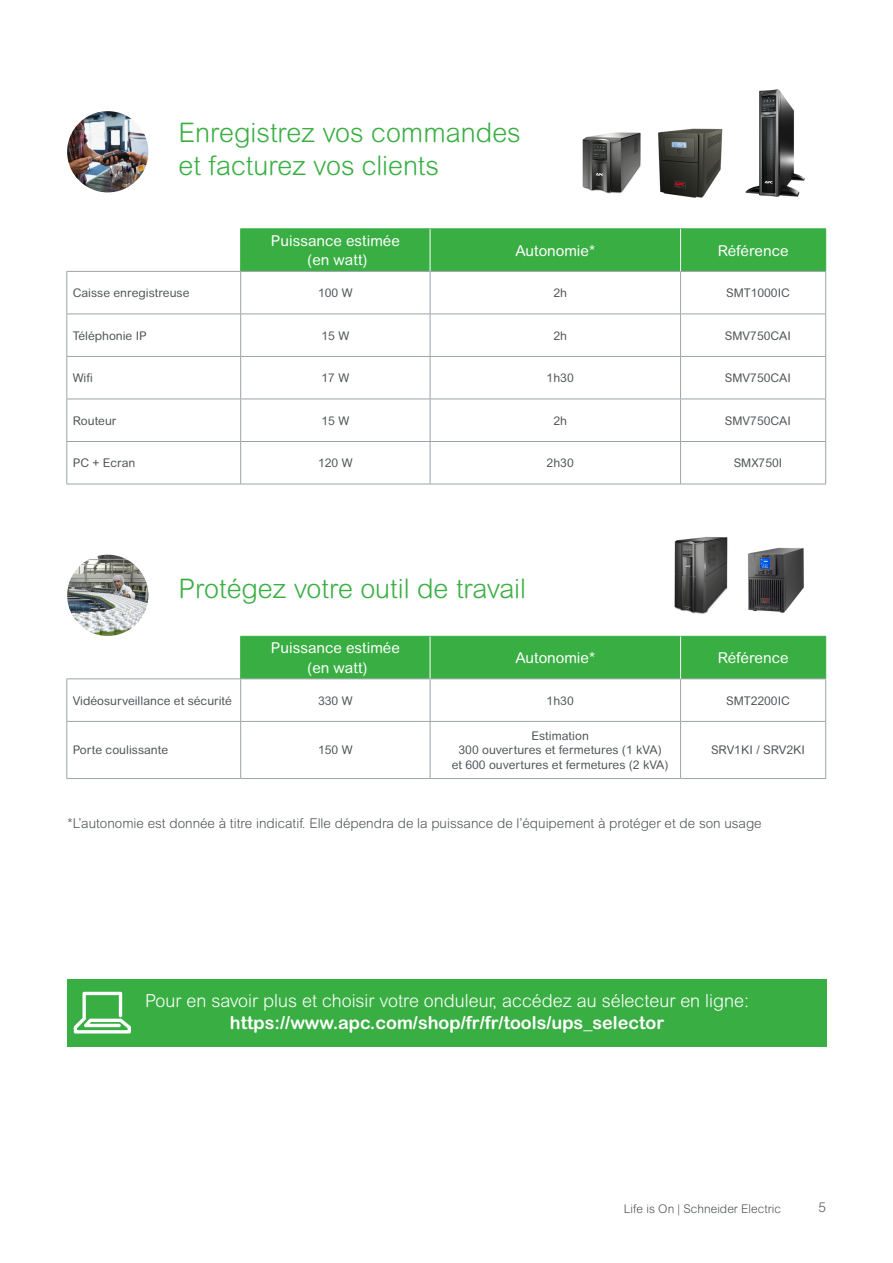
<style>
.page{position:relative;width:893px;height:1263px;background:#fff}
.page>*{position:absolute;margin:0;border:0;box-sizing:border-box;transform-origin:0 0}
.t1{font:300 27px/32.4px "Arial Rounded MT Std";color:#39af43}
.t2{font:300 18px "Arial Rounded MT Std";color:#fff}
.t3{font:700 18px "Arial Rounded MT Std";color:#fff}
.t4{font:15px/19.5px "Arial Rounded MT Pro";color:#fff;text-align:center}
.t5{font:300 13.5px "Arial Rounded MT Pro";color:#515557}
.t6{font:300 13.5px "Arial MT Std";color:#515557}
.t7{font:12px/14.4px "Arial Rounded MT Pro";color:#515557;text-align:center}
.t8{font:300 12px "Arial Rounded MT Pro";color:#515557}
</style>
<div class="page">
<div style="left:67px;top:979px;width:760px;height:67px;background:#39af43"></div>
<img style="left:67px;top:111px;width:81px;height:81px;border-radius:41px">
<img style="left:67px;top:555px;width:81px;height:81px;border-radius:41px">
<div style="left:241px;top:229px;width:584px;height:42px;background:#39af43"></div>
<hr style="left:66px;top:271px;width:175px;height:1px;background:#9da4a7">
<hr style="left:66px;top:272px;width:1px;height:42px;background:#9da4a7">
<hr style="left:241px;top:271px;width:189px;height:1px;background:#9da4a7">
<hr style="left:240px;top:272px;width:1px;height:42px;background:#9da4a7">
<hr style="left:430px;top:271px;width:251px;height:1px;background:#9da4a7">
<hr style="left:430px;top:272px;width:1px;height:42px;background:#9da4a7">
<hr style="left:681px;top:271px;width:145px;height:1px;background:#9da4a7">
<hr style="left:680px;top:272px;width:1px;height:42px;background:#9da4a7">
<hr style="left:825px;top:272px;width:1px;height:42px;background:#9da4a7">
<hr style="left:681px;top:314px;width:145px;height:1px;background:#9da4a7">
<hr style="left:825px;top:314px;width:1px;height:42px;background:#9da4a7">
<hr style="left:681px;top:356px;width:145px;height:1px;background:#9da4a7">
<hr style="left:825px;top:357px;width:1px;height:42px;background:#9da4a7">
<hr style="left:681px;top:399px;width:145px;height:1px;background:#9da4a7">
<hr style="left:825px;top:399px;width:1px;height:42px;background:#9da4a7">
<hr style="left:681px;top:441px;width:145px;height:1px;background:#9da4a7">
<hr style="left:825px;top:442px;width:1px;height:42px;background:#9da4a7">
<hr style="left:681px;top:484px;width:145px;height:1px;background:#9da4a7">
<hr style="left:66px;top:314px;width:175px;height:1px;background:#9da4a7">
<hr style="left:66px;top:314px;width:1px;height:42px;background:#9da4a7">
<hr style="left:241px;top:314px;width:189px;height:1px;background:#9da4a7">
<hr style="left:240px;top:314px;width:1px;height:42px;background:#9da4a7">
<hr style="left:430px;top:314px;width:251px;height:1px;background:#9da4a7">
<hr style="left:430px;top:314px;width:1px;height:42px;background:#9da4a7">
<hr style="left:680px;top:314px;width:1px;height:42px;background:#9da4a7">
<hr style="left:66px;top:356px;width:175px;height:1px;background:#9da4a7">
<hr style="left:66px;top:357px;width:1px;height:42px;background:#9da4a7">
<hr style="left:241px;top:356px;width:189px;height:1px;background:#9da4a7">
<hr style="left:240px;top:357px;width:1px;height:42px;background:#9da4a7">
<hr style="left:430px;top:356px;width:251px;height:1px;background:#9da4a7">
<hr style="left:430px;top:357px;width:1px;height:42px;background:#9da4a7">
<hr style="left:680px;top:357px;width:1px;height:42px;background:#9da4a7">
<hr style="left:66px;top:399px;width:175px;height:1px;background:#9da4a7">
<hr style="left:66px;top:399px;width:1px;height:42px;background:#9da4a7">
<hr style="left:241px;top:399px;width:189px;height:1px;background:#9da4a7">
<hr style="left:240px;top:399px;width:1px;height:42px;background:#9da4a7">
<hr style="left:430px;top:399px;width:251px;height:1px;background:#9da4a7">
<hr style="left:430px;top:399px;width:1px;height:42px;background:#9da4a7">
<hr style="left:680px;top:399px;width:1px;height:42px;background:#9da4a7">
<hr style="left:66px;top:441px;width:175px;height:1px;background:#9da4a7">
<hr style="left:66px;top:442px;width:1px;height:42px;background:#9da4a7">
<hr style="left:241px;top:441px;width:189px;height:1px;background:#9da4a7">
<hr style="left:240px;top:442px;width:1px;height:42px;background:#9da4a7">
<hr style="left:430px;top:441px;width:251px;height:1px;background:#9da4a7">
<hr style="left:430px;top:442px;width:1px;height:42px;background:#9da4a7">
<hr style="left:680px;top:442px;width:1px;height:42px;background:#9da4a7">
<hr style="left:66px;top:484px;width:175px;height:1px;background:#9da4a7">
<hr style="left:241px;top:484px;width:189px;height:1px;background:#9da4a7">
<hr style="left:430px;top:484px;width:251px;height:1px;background:#9da4a7">
<hr style="left:240px;top:228px;width:190px;height:1px;background:#39af43">
<hr style="left:240px;top:229px;width:1px;height:42px;background:#39af43">
<hr style="left:430px;top:228px;width:251px;height:1px;background:#39af43">
<hr style="left:681px;top:228px;width:145px;height:1px;background:#39af43">
<hr style="left:825px;top:229px;width:1px;height:42px;background:#39af43">
<hr style="left:430px;top:229px;width:1px;height:42px;background:#fff">
<hr style="left:680px;top:229px;width:1px;height:42px;background:#fff">
<div style="left:241px;top:637px;width:584px;height:41px;background:#39af43"></div>
<hr style="left:66px;top:678px;width:175px;height:1px;background:#9da4a7">
<hr style="left:66px;top:679px;width:1px;height:42px;background:#9da4a7">
<hr style="left:241px;top:678px;width:189px;height:1px;background:#9da4a7">
<hr style="left:240px;top:679px;width:1px;height:42px;background:#9da4a7">
<hr style="left:430px;top:678px;width:251px;height:1px;background:#9da4a7">
<hr style="left:430px;top:679px;width:1px;height:42px;background:#9da4a7">
<hr style="left:681px;top:678px;width:145px;height:1px;background:#9da4a7">
<hr style="left:680px;top:679px;width:1px;height:42px;background:#9da4a7">
<hr style="left:825px;top:679px;width:1px;height:42px;background:#9da4a7">
<hr style="left:681px;top:721px;width:145px;height:1px;background:#9da4a7">
<hr style="left:825px;top:722px;width:1px;height:56px;background:#9da4a7">
<hr style="left:681px;top:778px;width:145px;height:1px;background:#9da4a7">
<hr style="left:66px;top:721px;width:175px;height:1px;background:#9da4a7">
<hr style="left:66px;top:722px;width:1px;height:56px;background:#9da4a7">
<hr style="left:241px;top:721px;width:189px;height:1px;background:#9da4a7">
<hr style="left:240px;top:722px;width:1px;height:56px;background:#9da4a7">
<hr style="left:430px;top:721px;width:251px;height:1px;background:#9da4a7">
<hr style="left:430px;top:722px;width:1px;height:56px;background:#9da4a7">
<hr style="left:680px;top:722px;width:1px;height:56px;background:#9da4a7">
<hr style="left:66px;top:778px;width:175px;height:1px;background:#9da4a7">
<hr style="left:241px;top:778px;width:189px;height:1px;background:#9da4a7">
<hr style="left:430px;top:778px;width:251px;height:1px;background:#9da4a7">
<hr style="left:240px;top:636px;width:190px;height:1px;background:#39af43">
<hr style="left:240px;top:637px;width:1px;height:41px;background:#39af43">
<hr style="left:430px;top:636px;width:251px;height:1px;background:#39af43">
<hr style="left:681px;top:636px;width:145px;height:1px;background:#39af43">
<hr style="left:825px;top:637px;width:1px;height:41px;background:#39af43">
<hr style="left:430px;top:637px;width:1px;height:41px;background:#fff">
<hr style="left:680px;top:637px;width:1px;height:41px;background:#fff">
<img style="left:582px;top:132px;width:59px;height:62px">
<img style="left:674px;top:536px;width:54px;height:78px">
<img style="left:747px;top:547px;width:57px;height:66px">
<img style="left:658px;top:128px;width:65px;height:70px">
<img style="left:745px;top:89px;width:60px;height:108px">
<svg style="left:74px;top:992px;width:57px;height:41px"></svg>
<h1 class="t1" style="left:179px;top:117px;width:344px">Enregistrez vos commandes et facturez vos clients</h1>
<p class="t4" style="left:271px;top:231px;width:130px">Puissance estimée (en watt)</p>
<p class="t4" style="left:515px;top:241px;width:81px">Autonomie*</p>
<p class="t4" style="left:718px;top:241px;width:72px">Référence</p>
<p class="t7" style="left:73px;top:286px;width:118px">Caisse enregistreuse</p>
<p class="t7" style="left:318px;top:286px;width:36px">100 W</p>
<p class="t7" style="left:553px;top:286px;width:15px">2h</p>
<p class="t7" style="left:726px;top:286px;width:65px">SMT1000IC</p>
<p class="t7" style="left:73px;top:329px;width:76px">Téléphonie IP</p>
<p class="t7" style="left:321px;top:329px;width:29px">15 W</p>
<p class="t7" style="left:553px;top:329px;width:15px">2h</p>
<p class="t7" style="left:725px;top:329px;width:68px">SMV750CAI</p>
<p class="t7" style="left:73px;top:371px;width:22px">Wifi</p>
<p class="t7" style="left:321px;top:371px;width:29px">17 W</p>
<p class="t7" style="left:547px;top:371px;width:29px">1h30</p>
<p class="t7" style="left:725px;top:371px;width:68px">SMV750CAI</p>
<p class="t7" style="left:73px;top:414px;width:45px">Routeur</p>
<p class="t7" style="left:321px;top:414px;width:29px">15 W</p>
<p class="t7" style="left:553px;top:414px;width:15px">2h</p>
<p class="t7" style="left:725px;top:414px;width:68px">SMV750CAI</p>
<p class="t7" style="left:73px;top:456px;width:64px">PC + Ecran</p>
<p class="t7" style="left:318px;top:456px;width:36px">120 W</p>
<p class="t7" style="left:547px;top:456px;width:29px">2h30</p>
<p class="t7" style="left:734px;top:456px;width:50px">SMX750I</p>
<h1 class="t1" style="left:179px;top:573px;width:349px">Protégez votre outil de travail</h1>
<p class="t4" style="left:271px;top:639px;width:130px">Puissance estimée (en watt)</p>
<p class="t4" style="left:515px;top:649px;width:81px">Autonomie*</p>
<p class="t4" style="left:718px;top:649px;width:72px">Référence</p>
<p class="t7" style="left:73px;top:693px;width:161px">Vidéosurveillance et sécurité</p>
<p class="t7" style="left:318px;top:693px;width:36px">330 W</p>
<p class="t7" style="left:547px;top:693px;width:29px">1h30</p>
<p class="t7" style="left:726px;top:693px;width:65px">SMT2200IC</p>
<p class="t7" style="left:73px;top:743px;width:97px">Porte coulissante</p>
<p class="t7" style="left:318px;top:743px;width:36px">150 W</p>
<p class="t7" style="left:452px;top:729px;width:219px">Estimation<br>300 ouvertures et fermetures (1 kVA)<br>et 600 ouvertures et fermetures (2 kVA)</p>
<p class="t7" style="left:711px;top:743px;width:95px">SRV1KI / SRV2KI</p>
<p class="t5" style="left:68px;top:815px;width:696px">*L’autonomie est donnée à titre indicatif. Elle dépendra de la puissance de l’équipement à protéger et de son usage</p>
<h2 class="t2" style="left:145px;top:990px;width:605px">Pour en savoir plus et choisir votre onduleur, accédez au sélecteur en ligne:</h2>
<h2 class="t3" style="left:230px;top:1012px;width:436px">https://www.apc.com/shop/fr/fr/tools/ups_selector</h2>
<p class="t8" style="left:624px;top:1201px;width:159px">Life is On | Schneider Electric</p>
<p class="t6" style="left:818px;top:1200px;width:9px">5</p>
</div>
